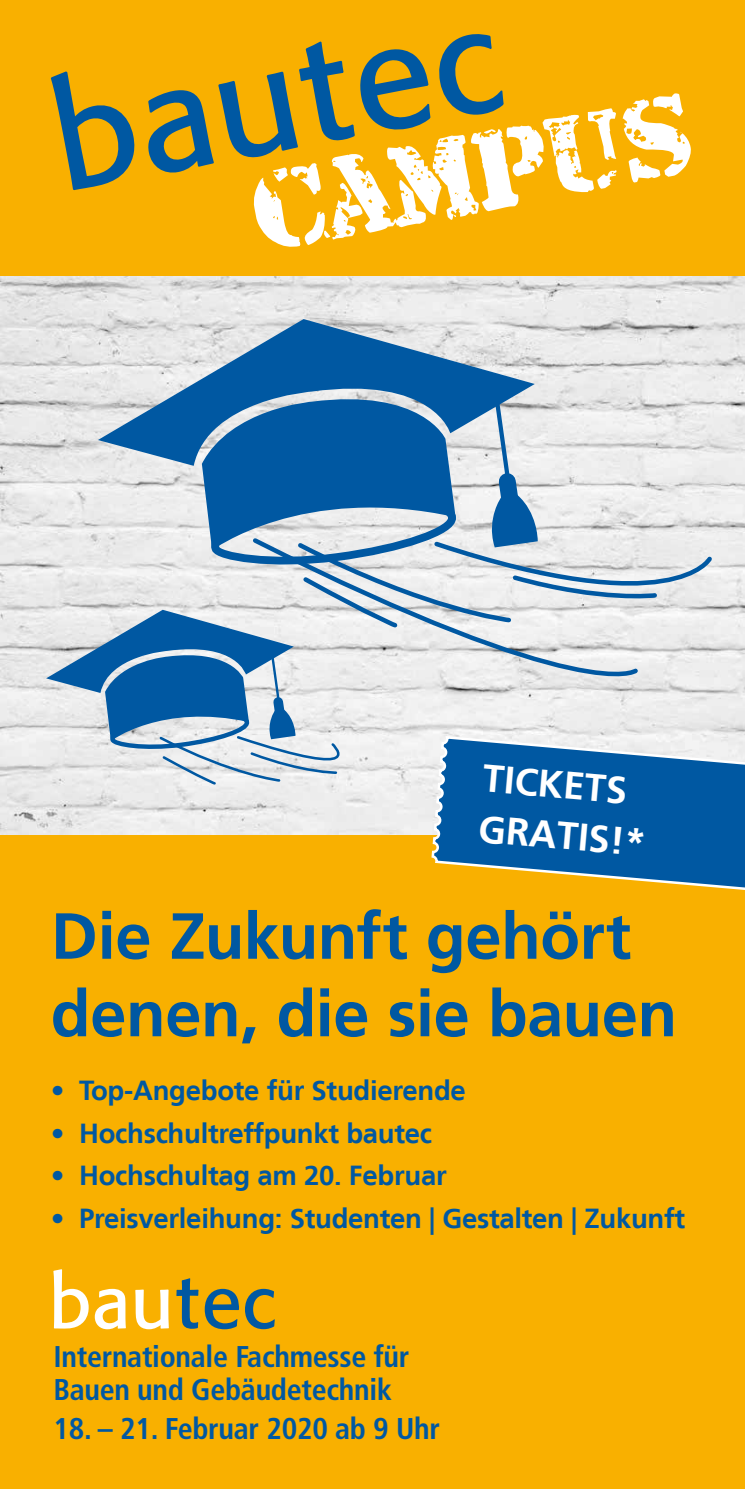
<style>
.page{position:relative;width:745px;height:1489px;background:#fff}
.page>*{position:absolute;margin:0;border:0;box-sizing:border-box;transform-origin:0 0}
.t1{font:116.5px "Armalite Rifle";color:#fff}
.t2{font:700 65px/77.5px "Frutiger LT";letter-spacing:-.005em;color:#0058a2}
.t3{font:700 38.25px/50.5px "Frutiger LT";color:#fff}
.t4{font:700 condensed 30px/32.5px "Frutiger LT Pro";letter-spacing:-.01em;color:#0058a2}
.t5{font:700 27.5px "Frutiger LT";letter-spacing:-.01em;color:#0058a2}
</style>
<div class="page">
<div style="left:0;top:0;width:744px;height:1488px;background:#f9b000"></div>
<img style="left:0;top:276px;width:744px;height:558px">
<svg style="left:51px;top:71px;width:84px;height:119px"></svg>
<svg style="left:148px;top:34px;width:355px;height:139px"></svg>
<svg style="left:53px;top:1269px;width:36px;height:59px"></svg>
<svg style="left:95px;top:1288px;width:31px;height:41px"></svg>
<svg style="left:135px;top:1289px;width:34px;height:40px"></svg>
<svg style="left:176px;top:1278px;width:22px;height:50px"></svg>
<svg style="left:204px;top:1288px;width:35px;height:41px"></svg>
<svg style="left:245px;top:1288px;width:29px;height:40px"></svg>
<svg style="left:430px;top:734px;width:314px;height:156px;background:#316e92"></svg>
<svg style="left:98px;top:319px;width:436px;height:68px;background:#86a9c8"></svg>
<svg style="left:46px;top:387px;width:667px;height:399px;background:#a9c1d5"></svg>
<h1 class="t1" style="left:245px;top:172px;width:445px;rotate:-11deg">campus</h1>
<h3 class="t3" style="left:485px;top:753px;width:169px;rotate:5deg">TICKETS<br>GRATIS!*</h3>
<h2 class="t2" style="left:51px;top:897px;width:627px">Die Zukunft gehört denen, die sie bauen</h2>
<p class="t5" style="left:51px;top:1074px;width:416px">• Top-Angebote für Studierende</p>
<p class="t5" style="left:51px;top:1116px;width:382px">• Hochschultreffpunkt bautec</p>
<p class="t5" style="left:51px;top:1159px;width:397px">• Hochschultag am 20. Februar</p>
<p class="t5" style="left:51px;top:1201px;width:635px">• Preisverleihung: Studenten | Gestalten | Zukunft</p>
<p class="t4" style="left:53px;top:1340px;width:357px">Internationale Fachmesse für<br>Bauen und Gebäudetechnik</p>
<p class="t4" style="left:53px;top:1412px;width:388px">18. – 21. Februar 2020 ab 9 Uhr</p>
</div>
